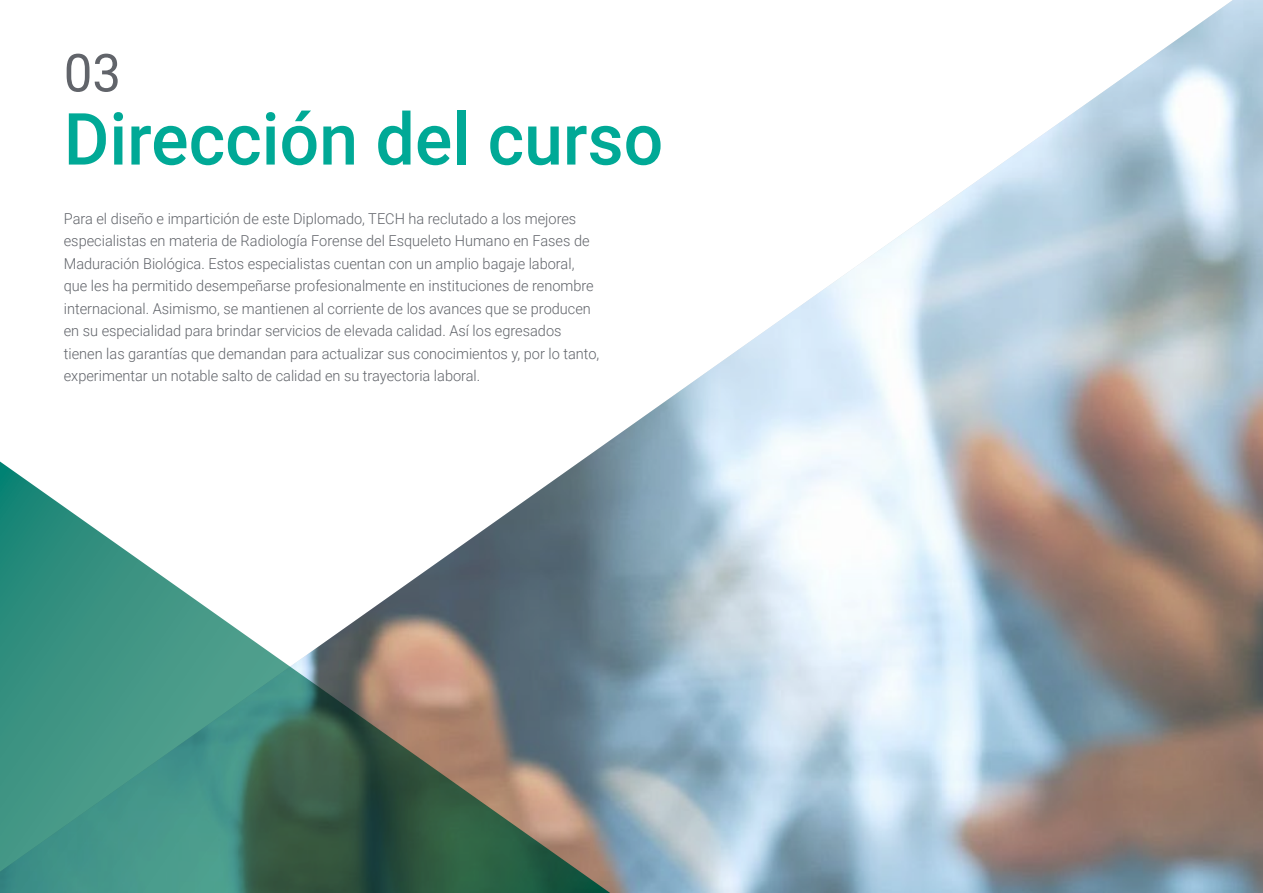
<style>
.page{position:relative;width:1263px;height:893px;background:#fff}
.page>*{position:absolute;margin:0;border:0;box-sizing:border-box;transform-origin:0 0}
.t1{font:500 72px "Roboto";color:#00a996}
.t2{font:52.5px "Roboto";color:#61646a}
.t3{font:300 15px/22.5px "Roboto";color:#61646a}
</style>
<div class="page">
<img style="left:602px;top:0;width:661px;height:893px">
<svg style="left:0;top:446px;width:640px;height:447px"></svg>
<h2 class="t2" style="left:64px;top:36px;width:59px">03</h2>
<h1 class="t1" style="left:64px;top:89px;width:601px">Dirección del curso</h1>
<p class="t3" style="left:64px;top:207px;width:537px">Para el diseño e impartición de este Diplomado, TECH ha reclutado a los mejores especialistas en materia de Radiología Forense del Esqueleto Humano en Fases de Maduración Biológica. Estos especialistas cuentan con un amplio bagaje laboral, que les ha permitido desempeñarse profesionalmente en instituciones de renombre internacional. Asimismo, se mantienen al corriente de los avances que se producen en su especialidad para brindar servicios de elevada calidad. Así los egresados tienen las garantías que demandan para actualizar sus conocimientos y, por lo tanto, experimentar un notable salto de calidad en su trayectoria laboral.</p>
</div>
